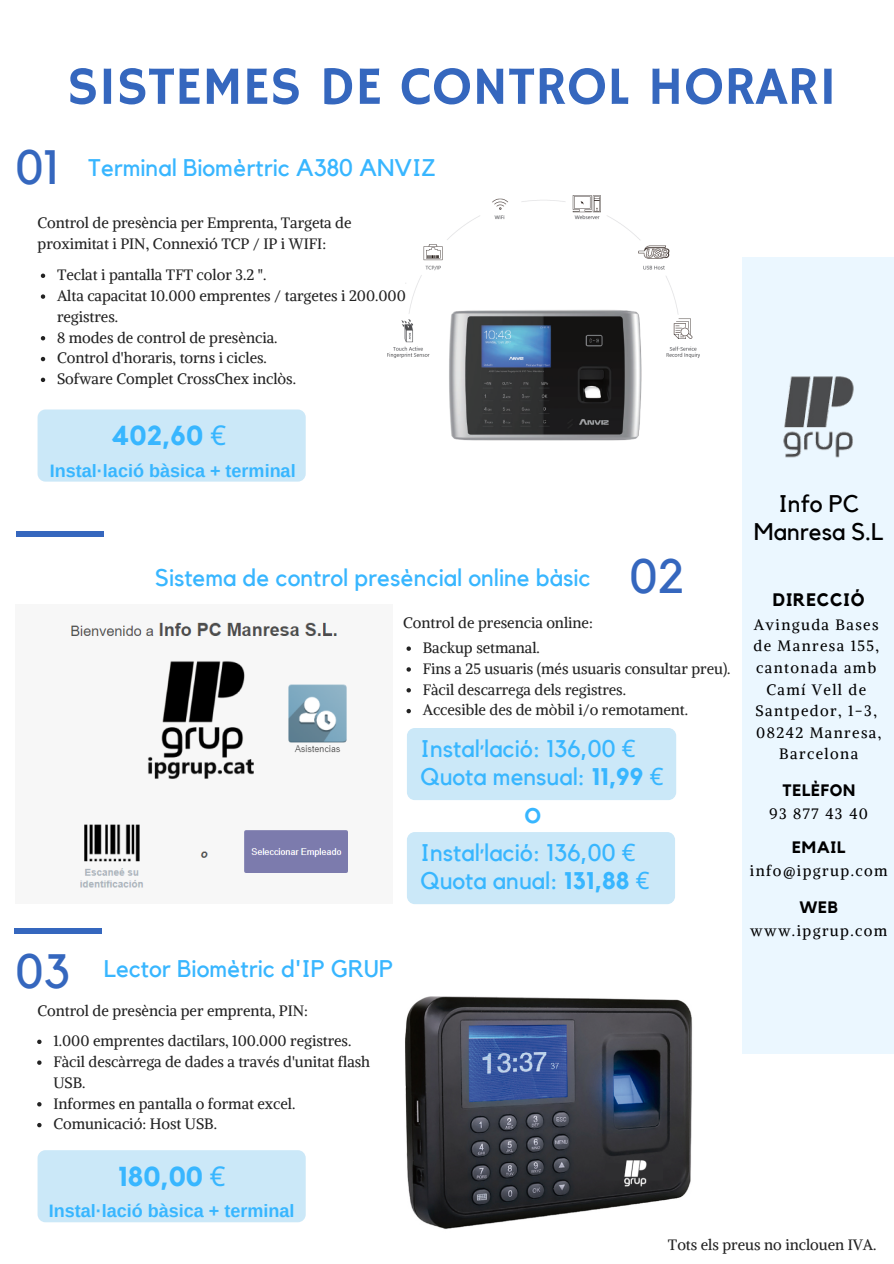
<style>
.page{position:relative;width:894px;height:1264px;background:#fff}
.page>*{position:absolute;margin:0;border:0;box-sizing:border-box;transform-origin:0 0}
.t1{font:54px "Hammersmith One";color:#3567be}
.t2{font:48px "Kollektif";color:#3567be}
.t3{font:31.5px "Kollektif";color:#38b6ff}
.t4{font:700 27.3px "Kollektif";color:#38b6ff}
.t5{font:24px/27.5px "Kollektif";color:#38b6ff}
.t6{font:24px/27.5px "Kollektif";color:#000;text-align:center}
.t7{font:700 18px "Arimo";color:#38b6ff}
.t8{font:700 18px "Kollektif";letter-spacing:.045em;color:#000}
.t9{font:700 16.5px "Kollektif";letter-spacing:.045em;color:#000}
.t10{font:15px/20.9px "Alike";color:#222}
.t11{font:15px/21.6px "Alike";letter-spacing:.095em;color:#000;text-align:center}
.s1{font-family:"Noto Sans";font-weight:400}
.s2{font-size:48px;color:#3567be}
.s3{font-family:"Noto Sans"}
.s4{font-weight:700}
</style>
<div class="page">
<div style="left:742px;top:257px;width:151px;height:796px;background:#ebf7ff"></div>
<img style="left:387px;top:195px;width:312px;height:246px">
<div style="left:16px;top:531px;width:88px;height:5px;background:#3567be"></div>
<img style="left:71px;top:622px;width:277px;height:266px">
<img style="left:405px;top:996px;width:287px;height:233px">
<svg style="left:37px;top:1039px;width:5px;height:5px"></svg>
<svg style="left:37px;top:1060px;width:5px;height:4px"></svg>
<svg style="left:37px;top:1102px;width:5px;height:4px"></svg>
<svg style="left:37px;top:1122px;width:5px;height:5px"></svg>
<svg style="left:406px;top:646px;width:5px;height:5px"></svg>
<svg style="left:406px;top:667px;width:5px;height:4px"></svg>
<svg style="left:406px;top:688px;width:5px;height:4px"></svg>
<svg style="left:406px;top:709px;width:5px;height:4px"></svg>
<div style="left:14px;top:928px;width:88px;height:5px;background:#3567be"></div>
<svg style="left:41px;top:273px;width:4px;height:5px"></svg>
<svg style="left:41px;top:294px;width:4px;height:5px"></svg>
<svg style="left:41px;top:336px;width:4px;height:4px"></svg>
<svg style="left:41px;top:357px;width:4px;height:4px"></svg>
<svg style="left:41px;top:377px;width:4px;height:5px"></svg>
<img style="left:783px;top:376px;width:71px;height:82px">
<div style="left:38px;top:409px;width:267px;height:72px;background:#cbe8f8;border-radius:8px"></div>
<div style="left:407px;top:728px;width:269px;height:72px;background:#cbe8f8;border-radius:8px"></div>
<div style="left:407px;top:832px;width:268px;height:72px;background:#cbe8f8;border-radius:8px"></div>
<div style="left:38px;top:1150px;width:267px;height:72px;background:#cbe8f8;border-radius:8px"></div>
<h1 class="t1" style="left:67px;top:55px;width:771px">SISTEMES DE CONTROL HORARI</h1>
<h2 class="t2" style="left:16px;top:145px;width:44px">01</h2>
<h3 class="t5" style="left:88px;top:155px;width:349px">Terminal Biomèrtric A380 ANVIZ</h3>
<p class="t10" style="left:38px;top:213px;width:315px">Control de presència per Emprenta, Targeta de proximitat i PIN, Connexió TCP / IP i WIFI:</p>
<p class="t10" style="left:57px;top:264px;width:350px">Teclat i pantalla TFT color 3.2 ".<br>Alta capacitat 10.000 emprentes / targetes i 200.000 registres.<br>8 modes de control de presència.<br>Control d'horaris, torns i cicles.<br>Sofware Complet CrossChex inclòs.</p>
<h3 class="t4" style="left:111px;top:422px;width:117px">402,60 <span class="s1">€</span></h3>
<p class="t7" style="left:50px;top:460px;width:247px">Instal·lació bàsica + terminal</p>
<h3 class="t5" style="left:155px;top:565px;width:530px">Sistema de control presèncial online bàsic <span class="s2">02</span></h3>
<p class="t10" style="left:422px;top:610px;width:171px;line-height:25px;text-indent:-20px">Control de presencia online:<br>Backup setmanal.</p>
<p class="t10" style="left:422px;top:658px;width:309px">Fins a 25 usuaris (més usuaris consultar preu).<br>Fàcil descarrega dels registres.<br>Accesible des de mòbil i/o remotament.</p>
<h3 class="t5" style="left:420px;top:736px;width:244px">Instal·lació: 136,00 <span class="s3">€<br></span>Quota mensual: <span class="s4">11,99</span> <span class="s3">€</span></h3>
<h3 class="t3" style="left:524px;top:797px;width:18px">o</h3>
<h3 class="t5" style="left:16px;top:956px;width:379px"><span class="s2">03</span> Lector Biomètric d'IP GRUP</h3>
<p class="t10" style="left:38px;top:1000px;width:272px">Control de presència per emprenta, PIN:</p>
<p class="t10" style="left:53px;top:1030px;width:318px">1.000 emprentes dactilars, 100.000 registres.<br>Fàcil descàrrega de dades a través d'unitat flash<br>USB.<br>Informes en pantalla o format excel.<br>Comunicació: Host USB.</p>
<h3 class="t4" style="left:118px;top:1163px;width:109px">180,00 <span class="s1">€</span></h3>
<p class="t7" style="left:49px;top:1200px;width:247px">Instal·lació bàsica + terminal</p>
<h3 class="t5" style="left:420px;top:840px;width:230px">Instal·lació: 136,00 <span class="s3">€<br></span>Quota anual: <span class="s4">131,88</span> <span class="s3">€</span></h3>
<h3 class="t6" style="left:753px;top:491px;width:131px">Info PC<br>Manresa S.L</h3>
<p class="t8" style="left:772px;top:591px;width:93px">DIRECCIÓ</p>
<p class="t11" style="left:753px;top:613px;width:129px">Avinguda Bases de Manresa 155, cantonada amb<br>Camí Vell de<br>Santpedor, 1-3,<br>08242 Manresa,<br>Barcelona</p>
<p class="t9" style="left:782px;top:783px;width:74px">TELÈFON</p>
<p class="t11" style="left:769px;top:803px;width:100px">93 877 43 40</p>
<p class="t9" style="left:791px;top:840px;width:55px">EMAIL</p>
<p class="t11" style="left:749px;top:860px;width:139px">info@ipgrup.com</p>
<p class="t9" style="left:799px;top:900px;width:40px">WEB</p>
<p class="t11" style="left:750px;top:920px;width:139px">www.ipgrup.com</p>
<p class="t10" style="left:667px;top:1234px;width:210px">Tots els preus no inclouen IVA.</p>
</div>
